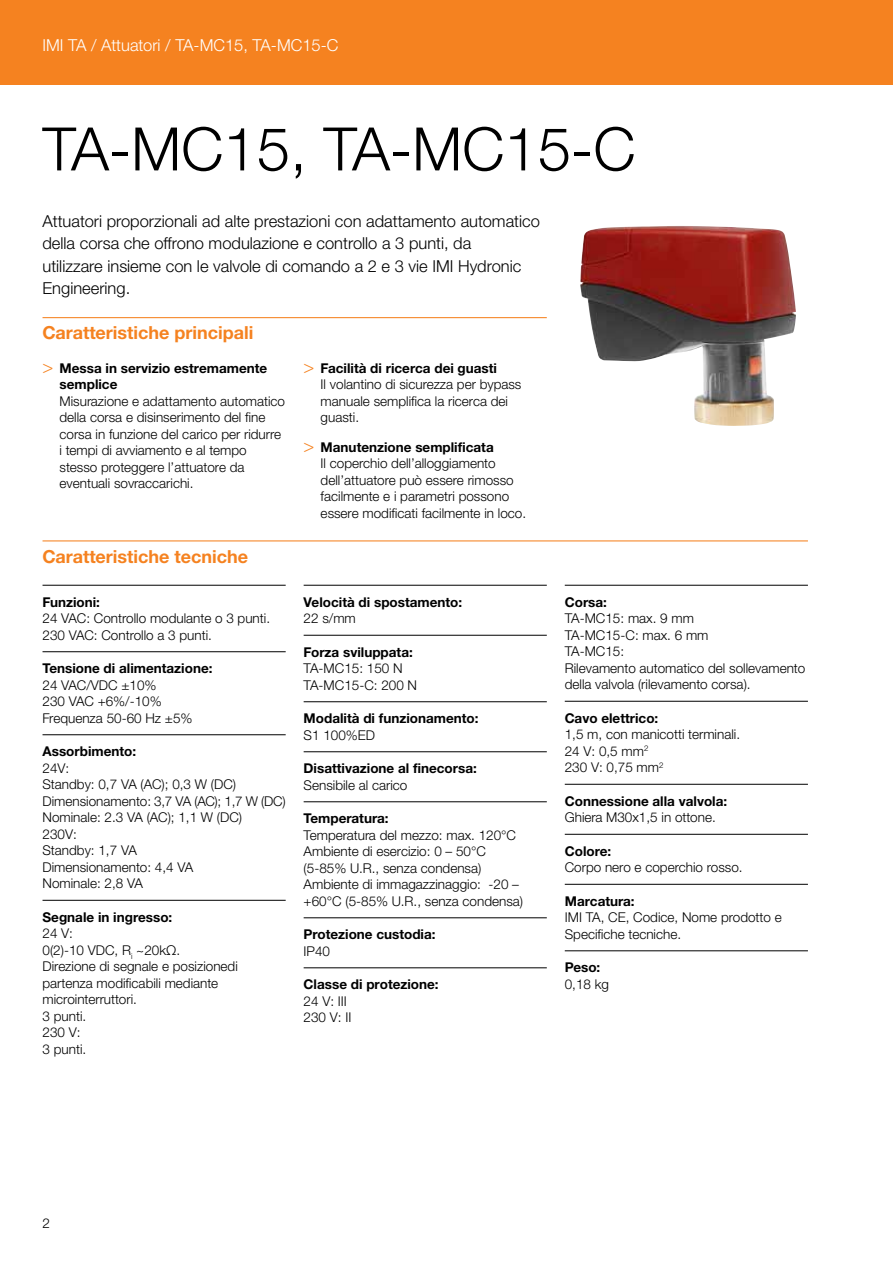
<style>
.page{position:relative;width:893px;height:1263px;background:#fff}
.page>*{position:absolute;margin:0;border:0;box-sizing:border-box;transform-origin:0 0}
.t1{font:300 60px "Helvetica Neue LTW1 G";color:#000}
.t2{font:700 18px "Helvetica Neue LTW1 G";color:#f58220}
.t3{font:300 16.5px/22.5px "Helvetica Neue LTW1 G";color:#000}
.t4{font:300 16.5px "Helvetica Neue LTW1 G";color:#fff}
.t5{font:300 13.5px/16.5px "Helvetica Neue LTW1 G";color:#000}
.t6{font:700 13.5px/16.5px "Helvetica Neue LTW1 G";color:#000}
.s1{font-family:"Helvetica Neue LT Std";font-weight:300;font-size:18px;color:#f58220}
.s2{font-family:"Helvetica Neue LT Std";font-size:18px;color:#f58220}
.s3{font-weight:700}
</style>
<div class="page">
<div style="left:0;top:0;width:893px;height:85px;background:#f58220"></div>
<hr style="left:43px;top:317px;width:504px;height:1px;background:#f58220">
<hr style="left:43px;top:540px;width:765px;height:1px;background:#f58220">
<hr style="left:43px;top:585px;width:243px;height:1px;background:#000">
<hr style="left:43px;top:651px;width:243px;height:1px;background:#000">
<hr style="left:43px;top:734px;width:243px;height:1px;background:#000">
<hr style="left:43px;top:900px;width:243px;height:1px;background:#000">
<hr style="left:304px;top:585px;width:243px;height:1px;background:#000">
<hr style="left:304px;top:635px;width:243px;height:1px;background:#000">
<hr style="left:304px;top:701px;width:243px;height:1px;background:#000">
<hr style="left:304px;top:751px;width:243px;height:1px;background:#000">
<hr style="left:304px;top:801px;width:243px;height:1px;background:#000">
<hr style="left:304px;top:917px;width:243px;height:1px;background:#000">
<hr style="left:304px;top:967px;width:243px;height:1px;background:#000">
<hr style="left:565px;top:585px;width:243px;height:1px;background:#000">
<hr style="left:565px;top:701px;width:243px;height:1px;background:#000">
<hr style="left:565px;top:784px;width:243px;height:1px;background:#000">
<hr style="left:565px;top:834px;width:243px;height:1px;background:#000">
<hr style="left:565px;top:884px;width:243px;height:1px;background:#000">
<hr style="left:565px;top:950px;width:243px;height:1px;background:#000">
<img style="left:580px;top:226px;width:216px;height:200px">
<p class="t4" style="left:43px;top:35px;width:297px">IMI TA / Attuatori / TA-MC15, TA-MC15-C</p>
<h1 class="t1" style="left:43px;top:112px;width:595px">TA-MC15, TA-MC15-C</h1>
<p class="t3" style="left:43px;top:210px;width:499px">Attuatori proporzionali ad alte prestazioni con adattamento automatico della corsa che offrono modulazione e controllo a 3 punti, da<br>utilizzare insieme con le valvole di comando a 2 e 3 vie IMI Hydronic Engineering.</p>
<h2 class="t2" style="left:43px;top:322px;width:212px">Caratteristiche principali</h2>
<p class="t6" style="left:60px;top:360px;width:209px;text-indent:-17px"><span class="s1">&gt;</span> Messa in servizio estremamente semplice</p>
<p class="t5" style="left:60px;top:393px;width:227px">Misurazione e adattamento automatico della corsa e disinserimento del fine corsa in funzione del carico per ridurre i tempi di avviamento e al tempo stesso proteggere l’attuatore da eventuali sovraccarichi.</p>
<p class="t5" style="left:321px;top:360px;width:202px;text-indent:-17px"><span class="s2">&gt;</span> <span class="s3">Facilità di ricerca dei guasti<br></span>Il volantino di sicurezza per bypass manuale semplifica la ricerca dei guasti.</p>
<p class="t5" style="left:321px;top:439px;width:207px;text-indent:-17px"><span class="s2">&gt;</span> <span class="s3">Manutenzione semplificata<br></span>Il coperchio dell’alloggiamento dell’attuatore può essere rimosso facilmente e i parametri possono essere modificati facilmente in loco.</p>
<h2 class="t2" style="left:43px;top:545px;width:207px">Caratteristiche tecniche</h2>
<p class="t6" style="left:43px;top:594px;width:59px">Funzioni:</p>
<p class="t5" style="left:43px;top:610px;width:229px">24 VAC: Controllo modulante o 3 punti.<br>230 VAC: Controllo a 3 punti.</p>
<p class="t6" style="left:43px;top:660px;width:172px">Tensione di alimentazione:</p>
<p class="t5" style="left:43px;top:677px;width:152px">24 VAC/VDC ±10%<br>230 VAC +6%/-10%<br>Frequenza 50-60 Hz ±5%</p>
<p class="t6" style="left:43px;top:743px;width:95px">Assorbimento:</p>
<p class="t5" style="left:43px;top:760px;width:245px">24V:<br>Standby: 0,7 VA (AC); 0,3 W (DC)<br>Dimensionamento: 3,7 VA (AC); 1,7 W (DC)<br>Nominale: 2.3 VA (AC); 1,1 W (DC)<br>230V:<br>Standby: 1,7 VA<br>Dimensionamento: 4,4 VA<br>Nominale: 2,8 VA</p>
<p class="t6" style="left:43px;top:909px;width:131px">Segnale in ingresso:</p>
<p class="t5" style="left:43px;top:925px;width:197px">24 V:<br>0(2)-10 VDC, R<sub>i</sub> ~20kΩ.<br>Direzione di segnale e posizionedi partenza modificabili mediante microinterruttori.<br>3 punti.<br>230 V:<br>3 punti.</p>
<p class="t6" style="left:304px;top:594px;width:160px">Velocità di spostamento:</p>
<p class="t5" style="left:304px;top:610px;width:54px">22 s/mm</p>
<p class="t6" style="left:304px;top:644px;width:111px">Forza sviluppata:</p>
<p class="t5" style="left:304px;top:660px;width:115px">TA-MC15: 150 N<br>TA-MC15-C: 200 N</p>
<p class="t6" style="left:304px;top:710px;width:176px">Modalità di funzionamento:</p>
<p class="t5" style="left:304px;top:727px;width:73px">S1 100%ED</p>
<p class="t6" style="left:304px;top:760px;width:175px">Disattivazione al finecorsa:</p>
<p class="t5" style="left:304px;top:777px;width:105px">Sensibile al carico</p>
<p class="t6" style="left:304px;top:810px;width:86px">Temperatura:</p>
<p class="t5" style="left:304px;top:827px;width:221px">Temperatura del mezzo: max. 120°C Ambiente di esercizio: 0 – 50°C (5-85% U.R., senza condensa)<br>Ambiente di immagazzinaggio: -20 – +60°C (5-85% U.R., senza condensa)</p>
<p class="t6" style="left:304px;top:926px;width:133px">Protezione custodia:</p>
<p class="t5" style="left:304px;top:943px;width:28px">IP40</p>
<p class="t6" style="left:304px;top:976px;width:136px">Classe di protezione:</p>
<p class="t5" style="left:304px;top:993px;width:49px">24 V: III<br>230 V: II</p>
<p class="t6" style="left:565px;top:594px;width:44px">Corsa:</p>
<p class="t5" style="left:565px;top:610px;width:242px">TA-MC15: max. 9 mm<br>TA-MC15-C: max. 6 mm<br>TA-MC15:<br>Rilevamento automatico del sollevamento della valvola (rilevamento corsa).</p>
<p class="t6" style="left:565px;top:710px;width:95px">Cavo elettrico:</p>
<p class="t5" style="left:565px;top:726px;width:177px">1,5 m, con manicotti terminali.<br>24 V: 0,5 mm<sup>2<br></sup>230 V: 0,75 mm<sup>2</sup></p>
<p class="t6" style="left:565px;top:793px;width:164px">Connessione alla valvola:</p>
<p class="t5" style="left:565px;top:809px;width:153px">Ghiera M30x1,5 in ottone.</p>
<p class="t6" style="left:565px;top:843px;width:48px">Colore:</p>
<p class="t5" style="left:565px;top:859px;width:179px">Corpo nero e coperchio rosso.</p>
<p class="t6" style="left:565px;top:893px;width:71px">Marcatura:</p>
<p class="t5" style="left:565px;top:909px;width:218px">IMI TA, CE, Codice, Nome prodotto e<br>Specifiche tecniche.</p>
<p class="t6" style="left:565px;top:959px;width:37px">Peso:</p>
<p class="t5" style="left:565px;top:976px;width:46px">0,18 kg</p>
<p class="t5" style="left:43px;top:1215px;width:9px">2</p>
</div>
